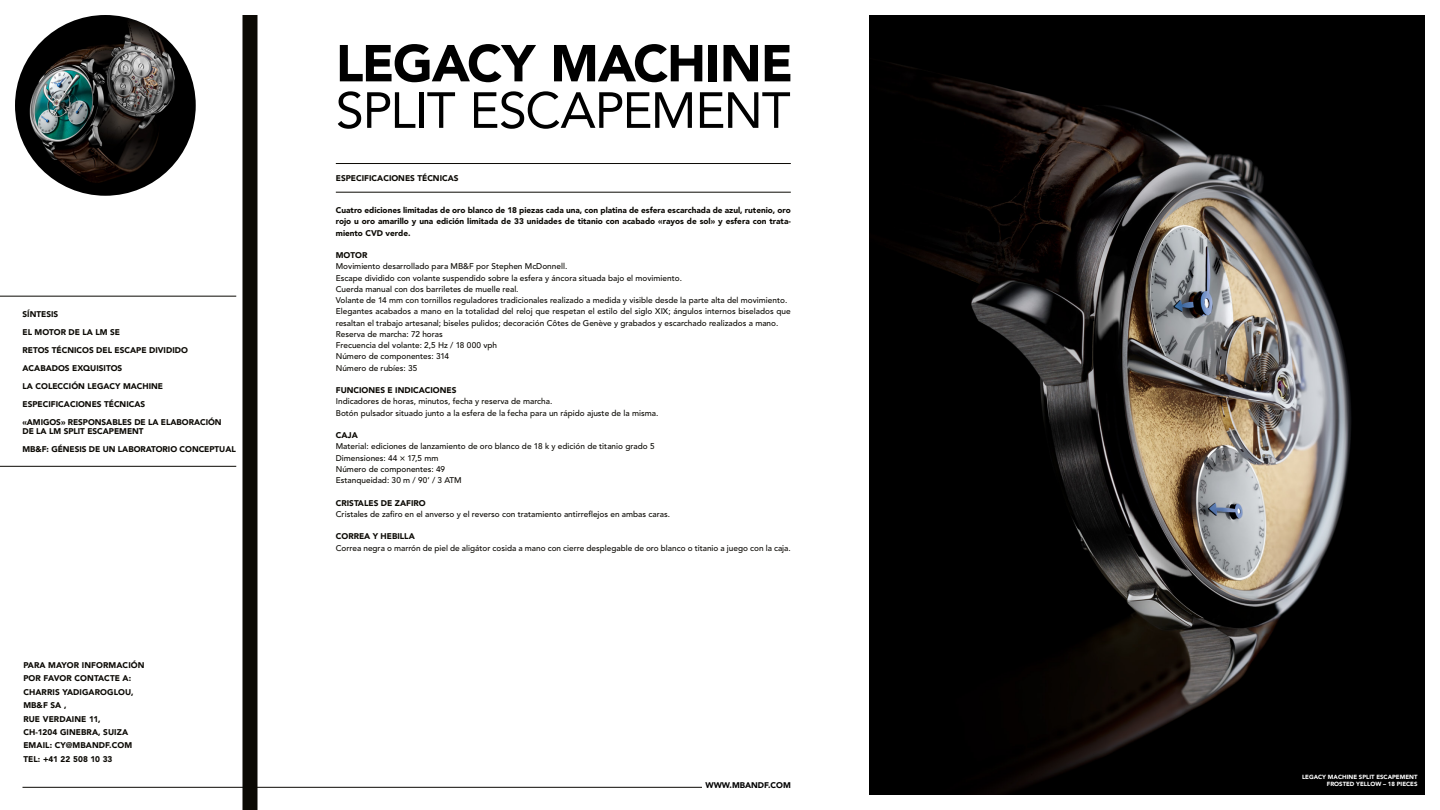
<style>
.page{position:relative;width:1440px;height:810px;background:#fff}
.page>*{position:absolute;margin:0;border:0;box-sizing:border-box;transform-origin:0 0}
.t1{font:900 51.38px "Avenir";letter-spacing:-.02em;color:#000}
.t2{font:50.25px "Avenir";letter-spacing:-.02em;color:#000}
.t3{font:500 8.25px/11.2px "Avenir LT Std";color:#0b0904}
.t4{font:900 8.25px/13.5px "Avenir LT Std";color:#0b0904}
.t5{font:900 8.25px "Avenir";color:#0b0904}
.t6{font:900 8.25px "Avenir";color:#000}
.t7{font:900 6px/7.2px "Avenir";color:#fff;text-align:right}
</style>
<div class="page">
<hr style="left:22px;top:787px;width:680px;height:1px;background:#0b0904">
<hr style="left:336px;top:163px;width:455px;height:1px;background:#0b0904">
<img style="left:15px;top:15px;width:181px;height:181px;border-radius:90px">
<div style="left:242px;top:15px;width:15px;height:795px;background:#0b0904"></div>
<hr style="left:0;top:296px;width:236px;height:1px;background:#0b0904">
<hr style="left:0;top:466px;width:236px;height:1px;background:#0b0904">
<hr style="left:336px;top:192px;width:455px;height:1px;background:#0b0904">
<img style="left:869px;top:15px;width:556px;height:780px">
<p class="t4" style="left:22px;top:305px;width:167px;line-height:18px">SÍNTESIS<br>EL MOTOR DE LA LM SE<br>RETOS TÉCNICOS DEL ESCAPE DIVIDIDO<br>ACABADOS EXQUISITOS</p>
<p class="t5" style="left:22px;top:379px;width:142px">LA COLECCIÓN LEGACY MACHINE</p>
<p class="t4" style="left:22px;top:395px;width:201px;line-height:18px">ESPECIFICACIONES TÉCNICAS<br>«AMIGOS» RESPONSABLES DE LA ELABORACIÓN</p>
<p class="t4" style="left:22px;top:422px;width:215px;line-height:18px">DE LA LM SPLIT ESCAPEMENT<br>MB&amp;F: GÉNESIS DE UN LABORATORIO CONCEPTUAL</p>
<p class="t4" style="left:23px;top:658px;width:123px">PARA MAYOR INFORMACIÓN<br>POR FAVOR CONTACTE A:<br>CHARRIS YADIGAROGLOU,<br>MB&amp;F SA ,<br>RUE VERDAINE 11,<br>CH-1204 GINEBRA, SUIZA<br>EMAIL: CY@MBANDF.COM<br>TEL: +41 22 508 10 33</p>
<h1 class="t1" style="left:336px;top:19px;width:459px">LEGACY MACHINE</h1>
<h2 class="t2" style="left:336px;top:70px;width:456px">SPLIT ESCAPEMENT</h2>
<p class="t4" style="left:336px;top:172px;width:124px">ESPECIFICACIONES TÉCNICAS</p>
<p class="t4" style="left:336px;top:204px;width:457px;line-height:11.2px;text-align:justify">Cuatro ediciones limitadas de oro blanco de 18 piezas cada una, con platina de esfera escarchada de azul, rutenio, oro rojo u oro amarillo y una edición limitada de 33 unidades de titanio con acabado «rayos de sol» y esfera con trata&shy;miento CVD verde.</p>
<p class="t4" style="left:336px;top:248px;width:33px">MOTOR</p>
<p class="t3" style="left:336px;top:261px;width:456px">Movimiento desarrollado para MB&amp;F por Stephen McDonnell.<br>Escape dividido con volante suspendido sobre la esfera y áncora situada bajo el movimiento.<br>Cuerda manual con dos barriletes de muelle real.<br>Volante de 14 mm con tornillos reguladores tradicionales realizado a medida y visible desde la parte alta del movimiento.<br>Elegantes acabados a mano en la totalidad del reloj que respetan el estilo del siglo XIX; ángulos internos biselados que resaltan el trabajo artesanal; biseles pulidos; decoración Côtes de Genève y grabados y escarchado realizados a mano.<br>Reserva de marcha: 72 horas<br>Frecuencia del volante: 2,5 Hz / 18 000 vph<br>Número de componentes: 314<br>Número de rubíes: 35</p>
<p class="t4" style="left:336px;top:383px;width:122px">FUNCIONES E INDICACIONES</p>
<p class="t3" style="left:336px;top:396px;width:324px">Indicadores de horas, minutos, fecha y reserva de marcha.<br>Botón pulsador situado junto a la esfera de la fecha para un rápido ajuste de la misma.</p>
<p class="t4" style="left:336px;top:428px;width:24px">CAJA</p>
<p class="t3" style="left:336px;top:441px;width:320px">Material: ediciones de lanzamiento de oro blanco de 18 k y edición de titanio grado 5<br>Dimensiones: 44 × 17,5 mm<br>Número de componentes: 49<br>Estanqueidad: 30 m / 90’ / 3 ATM</p>
<p class="t4" style="left:336px;top:496px;width:91px">CRISTALES DE ZAFIRO</p>
<p class="t3" style="left:336px;top:509px;width:336px">Cristales de zafiro en el anverso y el reverso con tratamiento antirreflejos en ambas caras.</p>
<p class="t4" style="left:336px;top:530px;width:80px">CORREA Y HEBILLA</p>
<p class="t3" style="left:336px;top:542px;width:457px">Correa negra o marrón de piel de aligátor cosida a mano con cierre desplegable de oro blanco o titanio a juego con la caja.</p>
<p class="t6" style="left:705px;top:778px;width:87px">WWW.MBANDF.COM</p>
<p class="t7" style="left:1302px;top:773px;width:117px">LEGACY MACHINE SPLIT ESCAPEMENT<br>FROSTED YELLOW – 18 PIECES</p>
</div>
